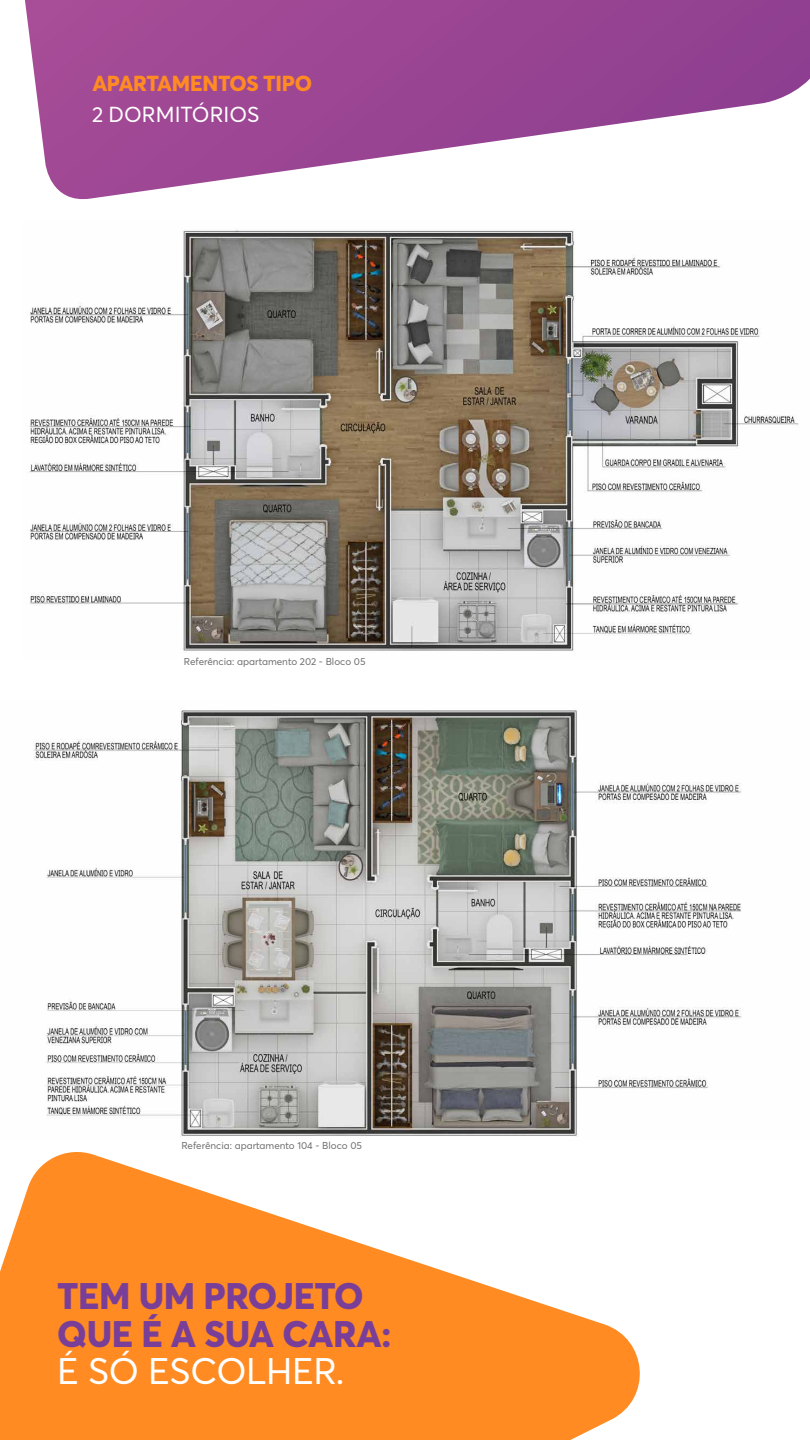
<style>
.page{position:relative;width:810px;height:1440px;background:#fff}
.page>*{position:absolute;margin:0;border:0;box-sizing:border-box;transform-origin:0 0}
.t1{font:800 36.53px/37.5px "Averta Std";letter-spacing:-.01em;color:#793f98}
.t2{font:36.53px "Averta Std";letter-spacing:-.01em;color:#fff}
.t3{font:800 21.45px "Averta Std";letter-spacing:-.01em;color:#ff8b22}
.t4{font:21.45px "Averta Std";letter-spacing:.005em;color:#fff}
.t5{font:9.9px "Averta Std";color:#706f6f}
</style>
<div class="page">
<img style="left:27px;top:230px;width:772px;height:421px">
<img style="left:33px;top:710px;width:709px;height:427px">
<svg style="left:25px;top:0;width:785px;height:200px"></svg>
<svg style="left:0;top:1152px;width:640px;height:288px;fill:#ff8b22"></svg>
<h2 class="t3" style="left:92px;top:68px;width:221px">APARTAMENTOS TIPO</h2>
<h2 class="t4" style="left:92px;top:100px;width:169px">2 DORMITÓRIOS</h2>
<p class="t5" style="left:184px;top:655px;width:183px">Referência: apartamento 202 - Bloco 05</p>
<p class="t5" style="left:181px;top:1138px;width:182px">Referência: apartamento 104 - Bloco 05</p>
<h1 class="t1" style="left:57px;top:1276px;width:336px">TEM UM PROJETO<br>QUE É A SUA CARA:</h1>
<h1 class="t2" style="left:57px;top:1346px;width:289px">É SÓ ESCOLHER.</h1>
</div>
